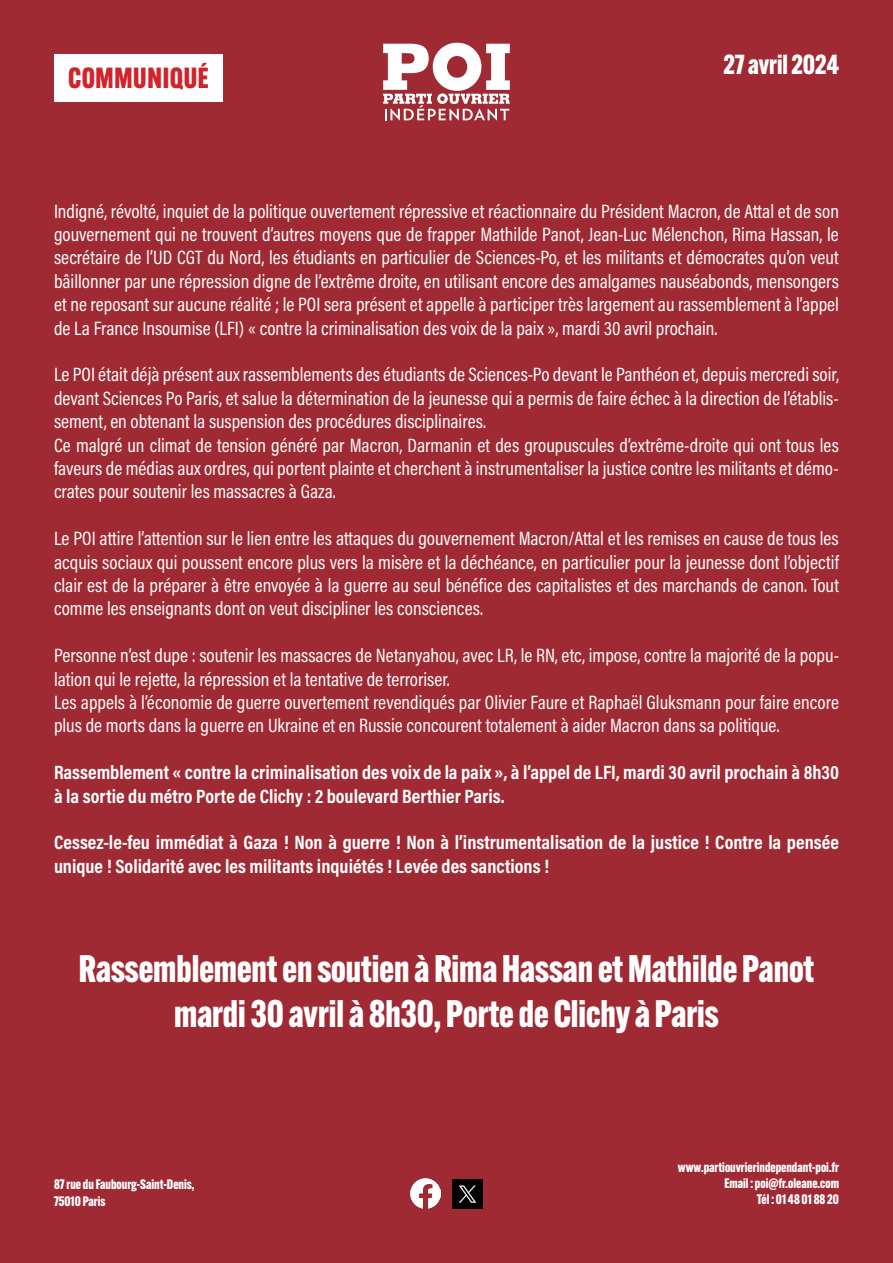
<style>
.page{position:relative;width:893px;height:1263px;background:#a02a34}
.page>*{position:absolute;margin:0;border:0;box-sizing:border-box;transform-origin:0 0}
.t1{font:800 37.65px/45.2px "Alternate Gothic Cond ATF";color:#fff;text-align:center}
.t2{font:800 28.5px "Alternate Gothic Cond ATF";letter-spacing:.025em;color:#d1232a}
.t3{font:800 27px "Alternate Gothic Cond ATF";color:#fff}
.t4{font:19.5px/23.4px "Acumin Pro Cond";color:#fff;text-align:justify}
.t5{font:700 19.5px/23.4px "Acumin Pro Cond";color:#fff}
.t6{font:800 13.5px/16.2px "Alternate Gothic Cond ATF";color:#fff;text-align:right}
</style>
<div class="page">
<svg style="left:383px;top:43px;width:127px;height:77px"></svg>
<div style="left:54px;top:54px;width:169px;height:47px;background:#fff"></div>
<img style="left:410px;top:1179px;width:30px;height:30px">
<img style="left:453px;top:1179px;width:30px;height:30px">
<h2 class="t2" style="left:68px;top:60px;width:142px">COMMUNIQUÉ</h2>
<h3 class="t3" style="left:724px;top:48px;width:117px">27 avril 2024</h3>
<p class="t4" style="left:54px;top:199px;width:786px">Indigné, révolté, inquiet de la politique ouvertement répressive et réactionnaire du Président Macron, de Attal et de son gouvernement qui ne trouvent d’autres moyens que de frapper Mathilde Panot, Jean-Luc Mélenchon, Rima Hassan, le secrétaire de l’UD CGT du Nord, les étudiants en particulier de Sciences-Po, et les militants et démocrates qu’on veut bâillonner par une répression digne de l’extrême droite, en utilisant encore des amalgames nauséabonds, mensongers et ne reposant sur aucune réalité ; le POI sera présent et appelle à participer très largement au rassemblement à l’appel de La France Insoumise (LFI) « contre la criminalisation des voix de la paix », mardi 30 avril prochain.</p>
<p class="t4" style="left:54px;top:363px;width:786px;text-align:left">Le POI était déjà présent aux rassemblements des étudiants de Sciences-Po devant le Panthéon et, depuis mercredi soir, devant Sciences Po Paris, et salue la détermination de la jeunesse qui a permis de faire échec à la direction de l’établis&shy;sement, en obtenant la suspension des procédures disciplinaires.<br>Ce malgré un climat de tension généré par Macron, Darmanin et des groupuscules d’extrême-droite qui ont tous les faveurs de médias aux ordres, qui portent plainte et cherchent à instrumentaliser la justice contre les militants et démo&shy;crates pour soutenir les massacres à Gaza.</p>
<p class="t4" style="left:54px;top:526px;width:786px">Le POI attire l’attention sur le lien entre les attaques du gouvernement Macron/Attal et les remises en cause de tous les acquis sociaux qui poussent encore plus vers la misère et la déchéance, en particulier pour la jeunesse dont l’objectif clair est de la préparer à être envoyée à la guerre au seul bénéfice des capitalistes et des marchands de canon. Tout comme les enseignants dont on veut discipliner les consciences.</p>
<p class="t4" style="left:54px;top:643px;width:786px;text-align:left">Personne n’est dupe : soutenir les massacres de Netanyahou, avec LR, le RN, etc, impose, contre la majorité de la popu&shy;lation qui le rejette, la répression et la tentative de terroriser.<br>Les appels à l’économie de guerre ouvertement revendiqués par Olivier Faure et Raphaël Gluksmann pour faire encore plus de morts dans la guerre en Ukraine et en Russie concourent totalement à aider Macron dans sa politique.</p>
<p class="t5" style="left:54px;top:760px;width:787px">Rassemblement « contre la criminalisation des voix de la paix », à l’appel de LFI, mardi 30 avril prochain à 8h30 à la sortie du métro Porte de Clichy : 2 boulevard Berthier Paris.</p>
<p class="t5" style="left:54px;top:830px;width:786px">Cessez-le-feu immédiat à Gaza ! Non à guerre ! Non à l’instrumentalisation de la justice ! Contre la pensée unique ! Solidarité avec les militants inquiétés ! Levée des sanctions !</p>
<h1 class="t1" style="left:79px;top:946px;width:737px">Rassemblement en soutien à Rima Hassan et Mathilde Panot mardi 30 avril à 8h30, Porte de Clichy à Paris</h1>
<p class="t6" style="left:54px;top:1176px;width:142px;text-align:left">87 rue du Faubourg-Saint-Denis,<br>75010 Paris</p>
<p class="t6" style="left:678px;top:1159px;width:163px">www.partiouvrierindependant-poi.fr<br>Email : poi@fr.oleane.com<br>Tél : 01 48 01 88 20</p>
</div>
